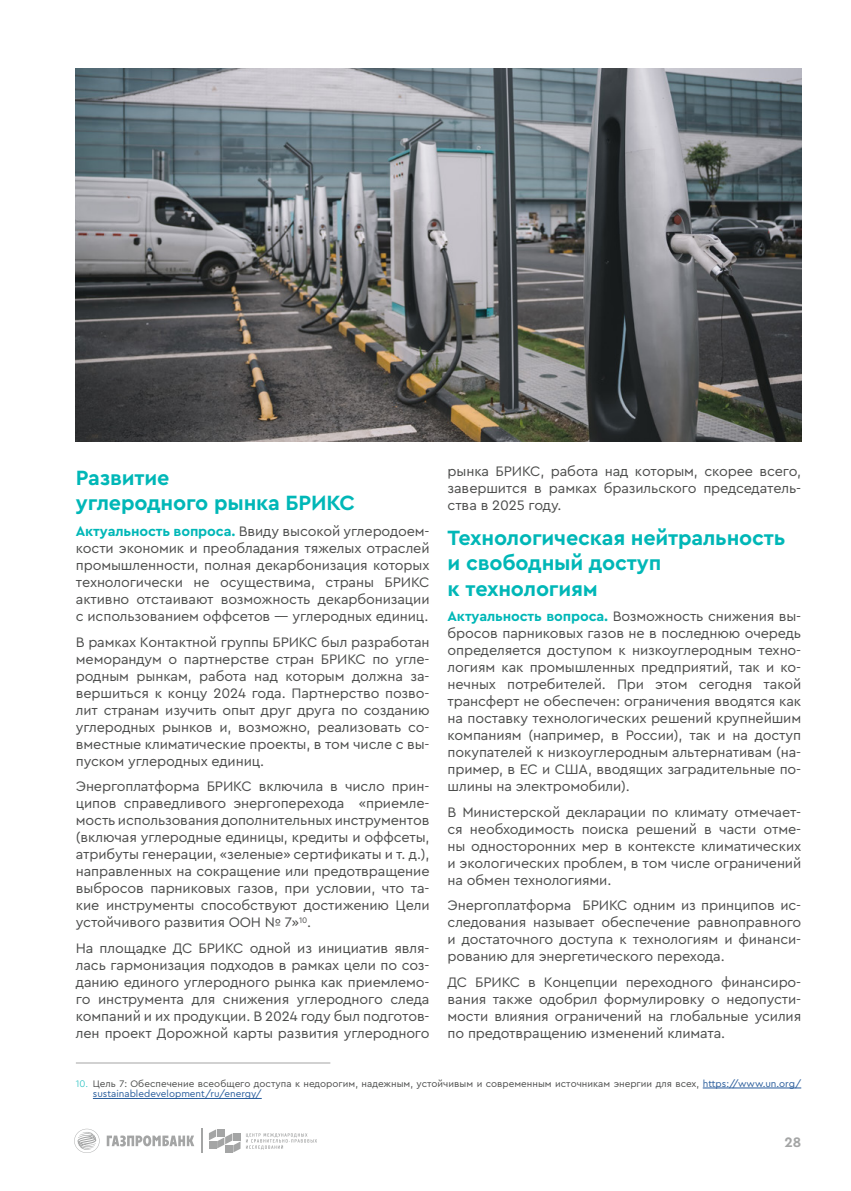
<style>
.page{position:relative;width:851px;height:1191px;background:#fff}
.page>*{position:absolute;margin:0;border:0;box-sizing:border-box;transform-origin:0 0}
.t1{font:700 21.6px/25.5px "Cera CY";letter-spacing:-.01em;color:#00b7b7}
.t2{font:14.4px/17px "Cera CY";letter-spacing:-.01em;color:#4b4c4b;text-align:justify}
.t3{font:700 14.4px "Cera CY";color:#a4a5a5}
.t4{font:9.9px/10.5px "Cera CY";color:#4b4c4b}
.s1{font-weight:700;color:#00b7b7}
.s2{font-family:"Cera Pro";font-weight:300;color:#00b7b7}
.s3{color:#275b9b}
</style>
<div class="page">
<hr style="left:76px;top:1062px;width:254px;height:1px;background:#a4a5a5">
<hr style="left:702px;top:1087px;width:99px;height:1px;background:#275b9b">
<hr style="left:93px;top:1098px;width:169px;height:1px;background:#275b9b">
<img style="left:76px;top:68px;width:725px;height:373px">
<svg style="left:74px;top:1128px;width:26px;height:25px"></svg>
<svg style="left:107px;top:1135px;width:87px;height:11px"></svg>
<hr style="left:201px;top:1128px;width:2px;height:25px;background:#a4a5a5">
<svg style="left:209px;top:1129px;width:31px;height:23px"></svg>
<svg style="left:246px;top:1133px;width:71px;height:16px"></svg>
<h1 class="t1" style="left:76px;top:464px;width:281px">Развитие<br>углеродного рынка БРИКС</h1>
<p class="t2" style="left:76px;top:522px;width:355px"><span class="s1">Актуальность вопроса.</span> Ввиду высокой углеродоем&shy;кости экономик и преобладания тяжелых отраслей промышленности, полная декарбонизация которых технологически не осуществима, страны БРИКС активно отстаивают возможность декарбонизации с использованием оффсетов — углеродных единиц.</p>
<p class="t2" style="left:76px;top:632px;width:355px">В рамках Контактной группы БРИКС был разработан меморандум о партнерстве стран БРИКС по угле&shy;родным рынкам, работа над которым должна за&shy;вершиться к концу 2024 года. Партнерство позво&shy;лит странам изучить опыт друг друга по созданию углеродных рынков и, возможно, реализовать со&shy;вместные климатические проекты, в том числе с вы&shy;пуском углеродных единиц.</p>
<p class="t2" style="left:76px;top:777px;width:355px">Энергоплатформа БРИКС включила в число прин&shy;ципов справедливого энергоперехода «приемле&shy;мость использования дополнительных инструментов (включая углеродные единицы, кредиты и оффсеты, атрибуты генерации, «зеленые» сертификаты и т. д.), направленных на сокращение или предотвращение выбросов парниковых газов, при условии, что та&shy;кие инструменты способствуют достижению Цели устойчивого развития ООН № 7»<sup>10</sup>.</p>
<p class="t2" style="left:76px;top:939px;width:355px">На площадке ДС БРИКС одной из инициатив явля&shy;лась гармонизация подходов в рамках цели по соз&shy;данию единого углеродного рынка как приемлемо&shy;го инструмента для снижения углеродного следа компаний и их продукции. В 2024 году был подготов&shy;лен проект Дорожной карты развития углеродного</p>
<p class="t2" style="left:447px;top:462px;width:355px">рынка БРИКС, работа над которым, скорее всего, завершится в рамках бразильского председатель&shy;ства в 2025 году.</p>
<h1 class="t1" style="left:447px;top:523px;width:339px">Технологическая нейтральность и свободный доступ<br>к технологиям</h1>
<p class="t2" style="left:447px;top:607px;width:355px"><span class="s1">Актуальность вопроса.</span> Возможность снижения вы&shy;бросов парниковых газов не в последнюю очередь определяется доступом к низкоуглеродным техно&shy;логиям как промышленных предприятий, так и ко&shy;нечных потребителей. При этом сегодня такой трансферт не обеспечен: ограничения вводятся как на поставку технологических решений крупнейшим компаниям (например, в России), так и на доступ покупателей к низкоуглеродным альтернативам (на&shy;пример, в ЕС и США, вводящих заградительные по&shy;шлины на электромобили).</p>
<p class="t2" style="left:447px;top:803px;width:355px">В Министерской декларации по климату отмечает&shy;ся необходимость поиска решений в части отме&shy;ны односторонних мер в контексте климатических и экологических проблем, в том числе ограничений на обмен технологиями.</p>
<p class="t2" style="left:447px;top:896px;width:355px">Энергоплатформа БРИКС одним из принципов ис&shy;следования называет обеспечение равноправного и достаточного доступа к технологиям и финанси&shy;рованию для энергетического перехода.</p>
<p class="t2" style="left:447px;top:973px;width:355px">ДС БРИКС в Концепции переходного финансиро&shy;вания также одобрил формулировку о недопусти&shy;мости влияния ограничений на глобальные усилия по предотвращению изменений климата.</p>
<p class="t4" style="left:93px;top:1078px;width:709px;text-indent:-17px"><span class="s2">10.</span> Цель 7: Обеспечение всеобщего доступа к недорогим, надежным, устойчивым и современным источникам энергии для всех, <span class="s3">https://www.un.org/ sustainabledevelopment/ru/energy/</span></p>
<p class="t3" style="left:784px;top:1132px;width:18px">28</p>
</div>
